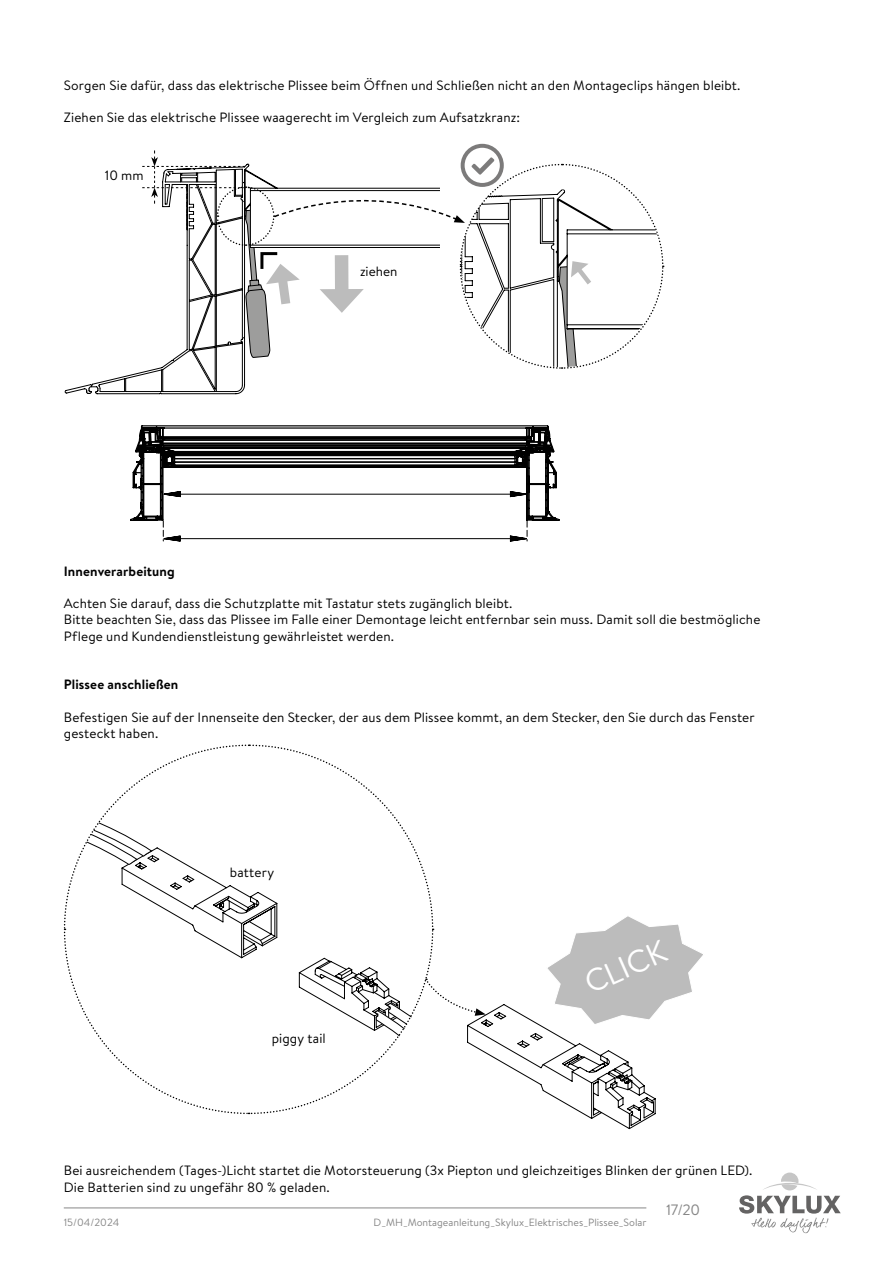
<style>
.page{position:relative;width:893px;height:1263px;background:#fff}
.page>*{position:absolute;margin:0;border:0;box-sizing:border-box;transform-origin:0 0}
.t1{font:31.5px "Brandon Text";color:#fff}
.t2{font:15px "Brandon Text";color:#878787}
.t3{font:13.5px/16.2px "Brandon Text";letter-spacing:.01em;color:#000}
.t4{font:700 13.5px "Brandon Text";letter-spacing:.01em;color:#000}
.t5{font:10.5px "Brandon Text";color:#878787}
</style>
<div class="page">
<hr style="left:64px;top:1207px;width:582px;height:1px;background:#878787">
<svg style="left:739px;top:1172px;width:102px;height:61px"></svg>
<svg style="left:95px;top:150px;width:569px;height:244px"></svg>
<div style="left:461px;top:144px;width:43px;height:43px;border:4px solid #7c7b7b;border-radius:50%"></div>
<svg style="left:130px;top:425px;width:429px;height:117px"></svg>
<svg style="left:63px;top:744px;width:640px;height:385px"></svg>
<p class="t3" style="left:64px;top:77px;width:678px">Sorgen Sie dafür, dass das elektrische Plissee beim Öffnen und Schließen nicht an den Montageclips hängen bleibt.</p>
<p class="t3" style="left:64px;top:109px;width:458px">Ziehen Sie das elektrische Plissee waagerecht im Vergleich zum Aufsatzkranz:</p>
<p class="t3" style="left:105px;top:167px;width:40px">10 mm</p>
<p class="t3" style="left:360px;top:263px;width:39px">ziehen</p>
<p class="t4" style="left:64px;top:562px;width:113px">Innenverarbeitung</p>
<p class="t3" style="left:64px;top:595px;width:698px">Achten Sie darauf, dass die Schutzplatte mit Tastatur stets zugänglich bleibt.<br>Bitte beachten Sie, dass das Plissee im Falle einer Demontage leicht entfernbar sein muss. Damit soll die bestmögliche<br>Pflege und Kundendienstleistung gewährleistet werden.</p>
<p class="t4" style="left:64px;top:675px;width:116px">Plissee anschließen</p>
<p class="t3" style="left:64px;top:708px;width:692px">Befestigen Sie auf der Innenseite den Stecker, der aus dem Plissee kommt, an dem Stecker, den Sie durch das Fenster gesteckt haben.</p>
<p class="t3" style="left:230px;top:864px;width:46px">battery</p>
<p class="t3" style="left:272px;top:1029px;width:56px">piggy tail</p>
<h1 class="t1" style="left:577px;top:965px;width:88px;rotate:-24deg">CLICK</h1>
<p class="t3" style="left:64px;top:1162px;width:690px">Bei ausreichendem (Tages-)Licht startet die Motorsteuerung (3x Piepton und gleichzeitiges Blinken der grünen LED).<br>Die Batterien sind zu ungefähr 80 % geladen.</p>
<p class="t5" style="left:64px;top:1215px;width:57px">15/04/2024</p>
<p class="t5" style="left:374px;top:1215px;width:274px">D_MH_Montageanleitung_Skylux_Elektrisches_Plissee_Solar</p>
<p class="t2" style="left:666px;top:1199px;width:36px">17/20</p>
</div>
